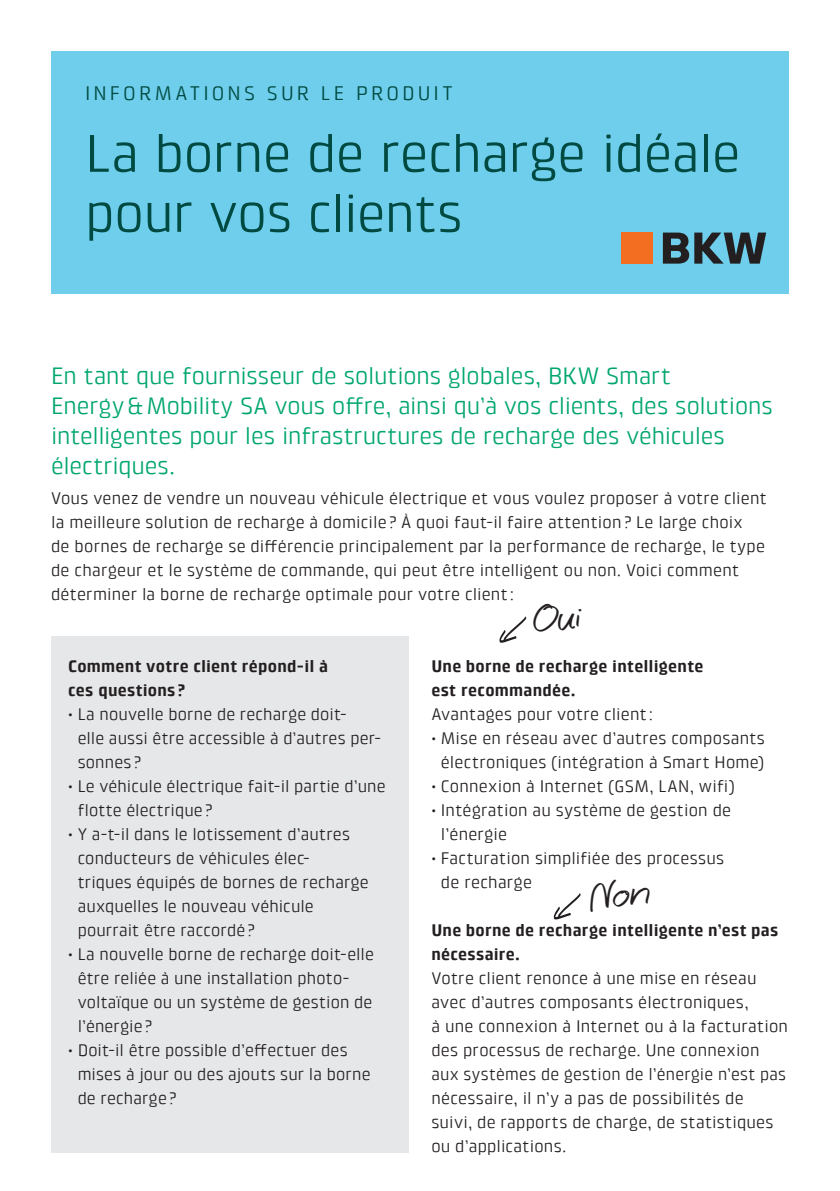
<style>
.page{position:relative;width:840px;height:1191px;background:#fff}
.page>*{position:absolute;margin:0;border:0;box-sizing:border-box;transform-origin:0 0}
.BKW_Headline{font:54px/60px "Klint Pro";letter-spacing:-.01em;color:#004a41}
.Lead{font:24px/30px "Klint Pro";letter-spacing:-.005em;color:#00a66e}
.BKW_Cover_Rubrik_10{font:20px "Klint Pro";letter-spacing:.155em;color:#004a41}
.Grundtext{font:17px/24px "Klint Pro";letter-spacing:.01em;color:#231f20}
.Grundtext-2{font:700 17px/24px "Klint Pro";letter-spacing:.015em;color:#231f20}
.s1{font-weight:400}
</style>
<div class="page">
<div style="left:51px;top:51px;width:737px;height:243px;background:#6eceeb"></div>
<div style="left:621px;top:232px;width:31px;height:32px;background:#f36e21"></div>
<svg style="left:662px;top:232px;width:26px;height:32px"></svg>
<svg style="left:694px;top:232px;width:71px;height:32px"></svg>
<div style="left:51px;top:636px;width:357px;height:516px;background:#e6e7e9"></div>
<p class="BKW_Cover_Rubrik_10" style="left:85px;top:82px;width:369px">INFORMATIONS SUR LE PRODUIT</p>
<p class="BKW_Headline" style="left:85px;top:123px;width:656px">La borne de recharge idéale pour vos clients</p>
<p class="Lead" style="left:51px;top:361px;width:722px">En tant que fournisseur de solutions globales, BKW Smart -Energy&amp;Mobility SA vous offre, ainsi qu’à vos clients, des solutions intelligentes pour les infrastructures de recharge des véhicules électriques.</p>
<p class="Grundtext" style="left:51px;top:486px;width:716px">Vous venez de vendre un nouveau véhicule électrique et vous voulez proposer à votre client la meilleure solution de recharge à domicile? À quoi faut-il faire attention? Le large choix<br>de bornes de recharge se différencie principalement par la performance de recharge, le type de chargeur et le système de commande, qui peut être intelligent ou non. Voici comment déterminer la borne de recharge optimale pour votre client :</p>
<p class="Grundtext-2" style="left:68px;top:654px;width:261px">Comment votre client répond-il à ces questions ?</p>
<p class="Grundtext" style="left:78px;top:702px;width:305px;text-indent:-10px">• La nouvelle borne de recharge doit-<br>elle aussi être accessible à d’autres per&shy;sonnes?</p>
<p class="Grundtext" style="left:78px;top:774px;width:309px;text-indent:-10px">• Le véhicule électrique fait-il partie d’une flotte électrique?</p>
<p class="Grundtext" style="left:78px;top:822px;width:292px;text-indent:-10px">• Y a-t-il dans le lotissement d’autres conducteurs de véhicules élec-<br>triques équipés de bornes de recharge auxquelles le nouveau véhicule -pourrait être raccordé?</p>
<p class="Grundtext" style="left:78px;top:942px;width:298px;text-indent:-10px">• La nouvelle borne de recharge doit-elle être reliée à une installation photo&shy;voltaïque ou un système de gestion de l’énergie?</p>
<p class="Grundtext" style="left:78px;top:1038px;width:294px;text-indent:-10px">• Doit-il être possible d’effectuer des mises à jour ou des ajouts sur la borne de recharge?</p>
<p class="Grundtext-2" style="left:431px;top:654px;width:274px">Une borne de recharge intelligente est recommandée.<br><span class="s1">Avantages pour votre client :</span></p>
<p class="Grundtext" style="left:431px;top:726px;width:335px;text-align:center">• Mise en réseau avec d’autres composants électroniques (intégration à Smart Home)</p>
<p class="Grundtext" style="left:431px;top:774px;width:304px">• Connexion à Internet (GSM, LAN, wifi)</p>
<p class="Grundtext" style="left:440px;top:798px;width:291px;text-indent:-10px">• Intégration au système de gestion de -l’énergie</p>
<p class="Grundtext" style="left:440px;top:846px;width:284px;text-indent:-10px">• Facturation simplifiée des processus de -recharge</p>
<p class="Grundtext-2" style="left:431px;top:918px;width:348px">Une borne de recharge intelligente n’est pas nécessaire.</p>
<p class="Grundtext" style="left:431px;top:966px;width:358px">Votre client renonce à une mise en réseau avec d’autres composants électroniques,<br>à une connexion à Internet ou à la facturation des processus de recharge. Une connexion aux systèmes de gestion de l’énergie n’est pas nécessaire, il n’y a pas de possibilités de suivi, de rapports de charge, de statistiques ou d’applications.</p>
</div>
